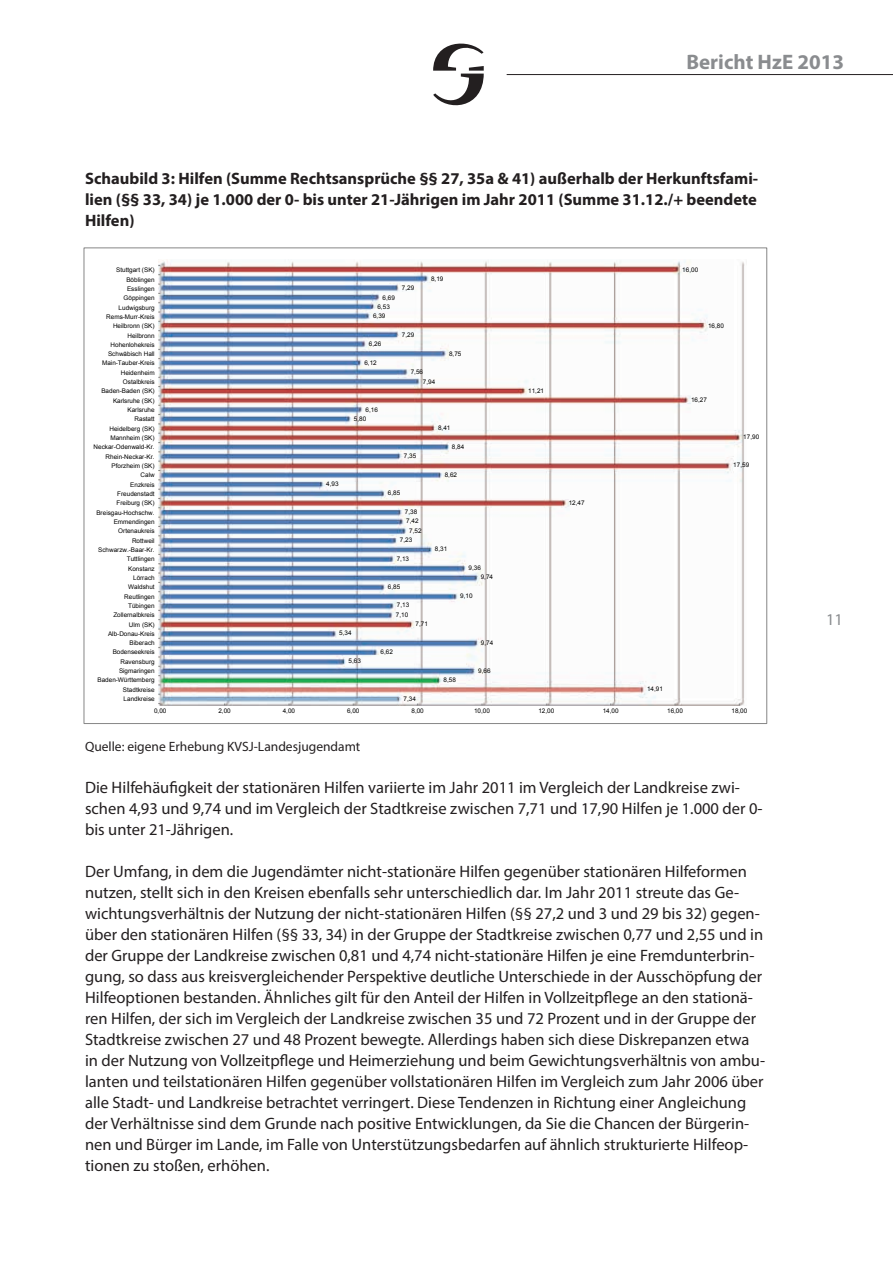
<style>
.page{position:relative;width:893px;height:1263px;background:#fff}
.page>*{position:absolute;margin:0;border:0;box-sizing:border-box;transform-origin:0 0}
.t1{font:700 21px "Myriad Pro";color:#8a8c8f}
.Fließtext{font:16.5px/21px "Myriad Pro";color:#231f20}
.Schaubild{font:700 16.5px/21px "Myriad Pro";color:#231f20;text-align:justify}
.Fließtext-2{font:16.5px "Myriad Pro";color:#8a8c8f}
.Fußnotentext{font:13.5px "Myriad Pro";color:#231f20}
.t2{font:6.3px "Arial";letter-spacing:.005em;color:#000}
</style>
<div class="page">
<svg style="left:433px;top:44px;width:51px;height:61px"></svg>
<hr style="left:507px;top:74px;width:386px;height:1px;background:#231f20">
<img style="left:158px;top:260px;width:589px;height:446px">
<p class="t1" style="left:686px;top:48px;width:159px">Bericht HzE 2013</p>
<p class="Schaubild" style="left:85px;top:167px;width:675px">Schaubild 3: Hilfen (Summe Rechtsansprüche §§ 27, 35a &amp; 41) außerhalb der Herkunftsfami&shy;lien (§§ 33, 34) je 1.000 der 0- bis unter 21-Jährigen im Jahr 2011 (Summe 31.12./+ beendete Hilfen)</p>
<p class="t2" style="left:116px;top:266px;width:40px">Stuttgart (SK)</p>
<p class="t2" style="left:682px;top:265px;width:17px">16,00</p>
<p class="t2" style="left:126px;top:275px;width:30px">Böblingen</p>
<p class="t2" style="left:431px;top:275px;width:14px">8,19</p>
<p class="t2" style="left:127px;top:285px;width:29px">Esslingen</p>
<p class="t2" style="left:402px;top:284px;width:14px">7,29</p>
<p class="t2" style="left:124px;top:294px;width:33px">Göppingen</p>
<p class="t2" style="left:383px;top:293px;width:14px">6,69</p>
<p class="t2" style="left:119px;top:303px;width:38px">Ludwigsburg</p>
<p class="t2" style="left:377px;top:303px;width:14px">6,53</p>
<p class="t2" style="left:106px;top:312px;width:50px">Rems-Murr-Kreis</p>
<p class="t2" style="left:373px;top:312px;width:14px">6,39</p>
<p class="t2" style="left:113px;top:322px;width:43px">Heilbronn (SK)</p>
<p class="t2" style="left:708px;top:321px;width:17px">16,80</p>
<p class="t2" style="left:127px;top:331px;width:29px">Heilbronn</p>
<p class="t2" style="left:402px;top:331px;width:14px">7,29</p>
<p class="t2" style="left:111px;top:340px;width:46px">Hohenlohekreis</p>
<p class="t2" style="left:369px;top:340px;width:14px">6,26</p>
<p class="t2" style="left:108px;top:350px;width:48px">Schwäbisch Hall</p>
<p class="t2" style="left:449px;top:349px;width:14px">8,75</p>
<p class="t2" style="left:102px;top:359px;width:54px">Main-Tauber-Kreis</p>
<p class="t2" style="left:364px;top:359px;width:14px">6,12</p>
<p class="t2" style="left:121px;top:368px;width:35px">Heidenheim</p>
<p class="t2" style="left:411px;top:368px;width:14px">7,56</p>
<p class="t2" style="left:123px;top:378px;width:33px">Ostalbkreis</p>
<p class="t2" style="left:423px;top:377px;width:14px">7,94</p>
<p class="t2" style="left:101px;top:387px;width:55px">Baden-Baden (SK)</p>
<p class="t2" style="left:528px;top:386px;width:17px">11,21</p>
<p class="t2" style="left:113px;top:396px;width:43px">Karlsruhe (SK)</p>
<p class="t2" style="left:691px;top:396px;width:17px">16,27</p>
<p class="t2" style="left:127px;top:406px;width:29px">Karlsruhe</p>
<p class="t2" style="left:366px;top:405px;width:14px">6,16</p>
<p class="t2" style="left:135px;top:415px;width:22px">Rastatt</p>
<p class="t2" style="left:354px;top:414px;width:14px">5,80</p>
<p class="t2" style="left:109px;top:424px;width:47px">Heidelberg (SK)</p>
<p class="t2" style="left:438px;top:424px;width:14px">8,41</p>
<p class="t2" style="left:111px;top:434px;width:46px">Mannheim (SK)</p>
<p class="t2" style="left:743px;top:433px;width:17px">17,90</p>
<p class="t2" style="left:94px;top:443px;width:63px">Neckar-Odenwald-Kr.</p>
<p class="t2" style="left:452px;top:442px;width:14px">8,84</p>
<p class="t2" style="left:106px;top:452px;width:51px">Rhein-Neckar-Kr.</p>
<p class="t2" style="left:404px;top:452px;width:14px">7,35</p>
<p class="t2" style="left:112px;top:462px;width:45px">Pforzheim (SK)</p>
<p class="t2" style="left:733px;top:461px;width:17px">17,59</p>
<p class="t2" style="left:141px;top:471px;width:16px">Calw</p>
<p class="t2" style="left:445px;top:470px;width:14px">8,62</p>
<p class="t2" style="left:130px;top:480px;width:26px">Enzkreis</p>
<p class="t2" style="left:326px;top:480px;width:14px">4,93</p>
<p class="t2" style="left:117px;top:490px;width:39px">Freudenstadt</p>
<p class="t2" style="left:388px;top:489px;width:14px">6,85</p>
<p class="t2" style="left:117px;top:499px;width:40px">Freiburg (SK)</p>
<p class="t2" style="left:569px;top:498px;width:17px">12,47</p>
<p class="t2" style="left:96px;top:508px;width:60px">Breisgau-Hochschw.</p>
<p class="t2" style="left:405px;top:508px;width:14px">7,38</p>
<p class="t2" style="left:114px;top:518px;width:42px">Emmendingen</p>
<p class="t2" style="left:406px;top:517px;width:14px">7,42</p>
<p class="t2" style="left:118px;top:527px;width:38px">Ortenaukreis</p>
<p class="t2" style="left:409px;top:526px;width:14px">7,52</p>
<p class="t2" style="left:132px;top:536px;width:24px">Rottweil</p>
<p class="t2" style="left:400px;top:536px;width:14px">7,23</p>
<p class="t2" style="left:98px;top:546px;width:58px">Schwarzw.-Baar-Kr.</p>
<p class="t2" style="left:435px;top:545px;width:14px">8,31</p>
<p class="t2" style="left:127px;top:555px;width:29px">Tuttlingen</p>
<p class="t2" style="left:397px;top:554px;width:14px">7,13</p>
<p class="t2" style="left:128px;top:564px;width:28px">Konstanz</p>
<p class="t2" style="left:469px;top:564px;width:14px">9,36</p>
<p class="t2" style="left:133px;top:573px;width:23px">Lörrach</p>
<p class="t2" style="left:481px;top:573px;width:14px">9,74</p>
<p class="t2" style="left:128px;top:583px;width:28px">Waldshut</p>
<p class="t2" style="left:388px;top:582px;width:14px">6,85</p>
<p class="t2" style="left:124px;top:592px;width:32px">Reutlingen</p>
<p class="t2" style="left:460px;top:592px;width:14px">9,10</p>
<p class="t2" style="left:128px;top:601px;width:28px">Tübingen</p>
<p class="t2" style="left:397px;top:601px;width:14px">7,13</p>
<p class="t2" style="left:113px;top:611px;width:43px">Zollernalbkreis</p>
<p class="t2" style="left:396px;top:610px;width:14px">7,10</p>
<p class="t2" style="left:129px;top:620px;width:27px">Ulm (SK)</p>
<p class="t2" style="left:416px;top:620px;width:14px">7,71</p>
<p class="t2" style="left:108px;top:629px;width:48px">Alb-Donau-Kreis</p>
<p class="t2" style="left:339px;top:629px;width:14px">5,34</p>
<p class="t2" style="left:130px;top:639px;width:27px">Biberach</p>
<p class="t2" style="left:481px;top:638px;width:14px">9,74</p>
<p class="t2" style="left:113px;top:648px;width:44px">Bodenseekreis</p>
<p class="t2" style="left:380px;top:647px;width:14px">6,62</p>
<p class="t2" style="left:120px;top:657px;width:36px">Ravensburg</p>
<p class="t2" style="left:348px;top:657px;width:14px">5,63</p>
<p class="t2" style="left:119px;top:667px;width:37px">Sigmaringen</p>
<p class="t2" style="left:478px;top:666px;width:14px">9,66</p>
<p class="t2" style="left:98px;top:676px;width:59px">Baden-Württemberg</p>
<p class="t2" style="left:443px;top:675px;width:14px">8,58</p>
<p class="t2" style="left:123px;top:685px;width:33px">Stadtkreise</p>
<p class="t2" style="left:647px;top:685px;width:17px">14,91</p>
<p class="t2" style="left:124px;top:695px;width:33px">Landkreise</p>
<p class="t2" style="left:403px;top:694px;width:14px">7,34</p>
<p class="t2" style="left:154px;top:707px;width:14px">0,00</p>
<p class="t2" style="left:218px;top:707px;width:14px">2,00</p>
<p class="t2" style="left:283px;top:707px;width:14px">4,00</p>
<p class="t2" style="left:347px;top:707px;width:14px">6,00</p>
<p class="t2" style="left:411px;top:707px;width:14px">8,00</p>
<p class="t2" style="left:474px;top:707px;width:17px">10,00</p>
<p class="t2" style="left:538px;top:707px;width:17px">12,00</p>
<p class="t2" style="left:603px;top:707px;width:17px">14,00</p>
<p class="t2" style="left:667px;top:707px;width:17px">16,00</p>
<p class="t2" style="left:731px;top:707px;width:17px">18,00</p>
<p class="Fußnotentext" style="left:85px;top:738px;width:277px">Quelle: eigene Erhebung KVSJ-Landesjugendamt</p>
<p class="Fließtext" style="left:85px;top:777px;width:679px">Die Hilfehäufigkeit der stationären Hilfen variierte im Jahr 2011 im Vergleich der Landkreise zwi&shy;schen 4,93 und 9,74 und im Vergleich der Stadtkreise zwischen 7,71 und 17,90 Hilfen je 1.000 der 0- bis unter 21-Jährigen.</p>
<p class="Fließtext" style="left:85px;top:861px;width:682px">Der Umfang, in dem die Jugendämter nicht-stationäre Hilfen gegenüber stationären Hilfeformen nutzen, stellt sich in den Kreisen ebenfalls sehr unterschiedlich dar. Im Jahr 2011 streute das Ge&shy;wichtungsverhältnis der Nutzung der nicht-stationären Hilfen (§§ 27,2 und 3 und 29 bis 32) gegen&shy;über den stationären Hilfen (§§ 33, 34) in der Gruppe der Stadtkreise zwischen 0,77 und 2,55 und in der Gruppe der Landkreise zwischen 0,81 und 4,74 nicht-stationäre Hilfen je eine Fremdunterbrin&shy;gung, so dass aus kreisvergleichender Perspektive deutliche Unterschiede in der Ausschöpfung der Hilfeoptionen bestanden. Ähnliches gilt für den Anteil der Hilfen in Vollzeitpflege an den stationä&shy;ren Hilfen, der sich im Vergleich der Landkreise zwischen 35 und 72 Prozent und in der Gruppe der Stadtkreise zwischen 27 und 48 Prozent bewegte. Allerdings haben sich diese Diskrepanzen etwa in der Nutzung von Vollzeitpflege und Heimerziehung und beim Gewichtungsverhältnis von ambu&shy;lanten und teilstationären Hilfen gegenüber vollstationären Hilfen im Vergleich zum Jahr 2006 über alle Stadt- und Landkreise betrachtet verringert. Diese Tendenzen in Richtung einer Angleichung der Verhältnisse sind dem Grunde nach positive Entwicklungen, da Sie die Chancen der Bürgerin&shy;nen und Bürger im Lande, im Falle von Unterstützungsbedarfen auf ähnlich strukturierte Hilfeop-</p>
<p class="Fließtext" style="left:85px;top:1155px;width:186px">tionen zu stoßen, erhöhen.</p>
<p class="Fließtext-2" style="left:826px;top:609px;width:18px">11</p>
</div>
